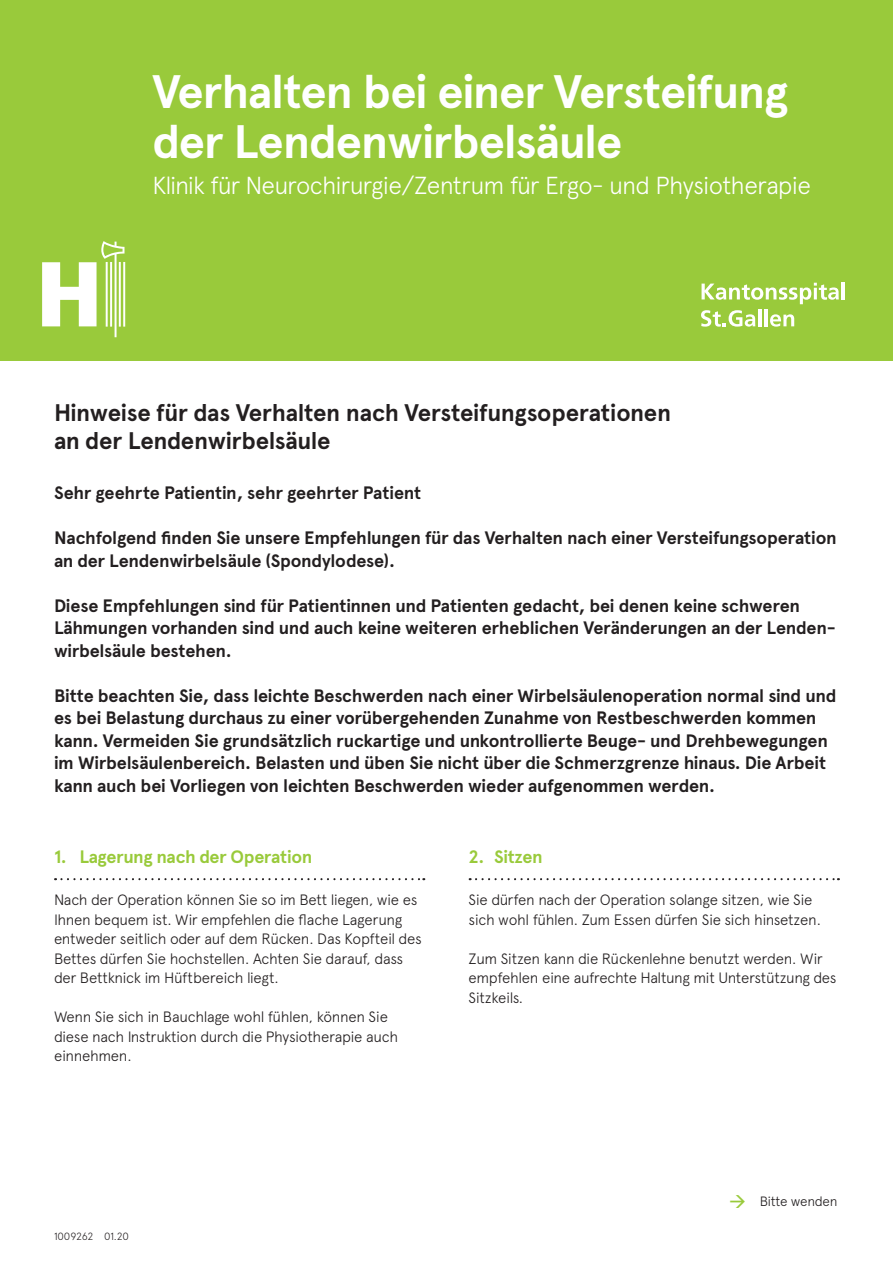
<style>
.page{position:relative;width:893px;height:1263px;background:#fff}
.page>*{position:absolute;margin:0;border:0;box-sizing:border-box;transform-origin:0 0}
.t1{font:700 46.95px/49.9px "Apercu";letter-spacing:-.025em;color:#fff}
.t2{font:300 24.6px "Apercu";letter-spacing:-.04em;color:#fff}
.t3{font:700 24px/27.8px "Apercu";letter-spacing:-.015em;color:#231f20}
.t4{font:700 18px/22.5px "Apercu";letter-spacing:-.015em;color:#231f20}
.t5{font:700 18px "Apercu";letter-spacing:-.02em;color:#99ca3b}
.t6{font:300 15px/19.5px "Apercu";letter-spacing:-.025em;color:#231f20}
.t7{font:300 13.5px "Apercu";letter-spacing:-.02em;color:#231f20}
.t8{font:300 10.5px "Apercu";letter-spacing:-.015em;color:#231f20}
.s1{color:#99ca3b}
</style>
<div class="page">
<div style="left:0;top:0;width:893px;height:360px;background:#99ca3b"></div>
<svg style="left:55px;top:878px;width:369px;height:2px"></svg>
<svg style="left:42px;top:241px;width:83px;height:96px"></svg>
<svg style="left:701px;top:283px;width:138px;height:21px"></svg>
<hr style="left:842px;top:282px;width:3px;height:17px;background:#fff">
<svg style="left:701px;top:310px;width:54px;height:17px"></svg>
<hr style="left:758px;top:309px;width:3px;height:17px;background:#fff">
<hr style="left:765px;top:309px;width:3px;height:17px;background:#fff">
<svg style="left:770px;top:314px;width:24px;height:13px"></svg>
<svg style="left:470px;top:878px;width:369px;height:2px"></svg>
<h1 class="t1" style="left:152px;top:67px;width:638px">Verhalten bei einer Versteifung der Lendenwirbelsäule</h1>
<h2 class="t2" style="left:152px;top:170px;width:660px">Klinik für Neurochirurgie/Zentrum für Ergo- und Physiotherapie</h2>
<h3 class="t3" style="left:54px;top:399px;width:619px">Hinweise für das Verhalten nach Versteifungsoperationen an der Lendenwirbelsäule</h3>
<p class="t4" style="left:54px;top:481px;width:369px">Sehr geehrte Patientin, sehr geehrter Patient</p>
<p class="t4" style="left:54px;top:526px;width:784px">Nachfolgend finden Sie unsere Empfehlungen für das Verhalten nach einer Versteifungsoperation an der Lendenwirbelsäule (Spondylodese).</p>
<p class="t4" style="left:54px;top:594px;width:783px">Diese Empfehlungen sind für Patientinnen und Patienten gedacht, bei denen keine schweren<br>Lähmungen vorhanden sind und auch keine weiteren erheblichen Veränderungen an der Lenden&shy;wirbelsäule bestehen.</p>
<p class="t4" style="left:54px;top:684px;width:784px">Bitte beachten Sie, dass leichte Beschwerden nach einer Wirbelsäulenoperation normal sind und es bei Belastung durchaus zu einer vorübergehenden Zunahme von Restbeschwerden kommen kann. Vermeiden Sie grundsätzlich ruckartige und unkontrollierte Beuge- und Drehbewegungen im Wirbelsäulenbereich. Belasten und üben Sie nicht über die Schmerzgrenze hinaus. Die Arbeit kann auch bei Vorliegen von leichten Beschwerden wieder aufgenommen werden.</p>
<p class="t5" style="left:54px;top:846px;width:260px">1. Lagerung nach der Operation</p>
<p class="t6" style="left:54px;top:890px;width:369px">Nach der Operation können Sie so im Bett liegen, wie es Ihnen bequem ist. Wir empfehlen die flache Lagerung entweder seitlich oder auf dem Rücken. Das Kopfteil des Bettes dürfen Sie hochstellen. Achten Sie darauf, dass der Bettknick im Hüftbereich liegt.</p>
<p class="t6" style="left:54px;top:1007px;width:346px">Wenn Sie sich in Bauchlage wohl fühlen, können Sie diese nach Instruktion durch die Physiotherapie auch einnehmen.</p>
<p class="t5" style="left:469px;top:846px;width:75px">2. Sitzen</p>
<p class="t6" style="left:469px;top:890px;width:354px">Sie dürfen nach der Operation solange sitzen, wie Sie sich wohl fühlen. Zum Essen dürfen Sie sich hinsetzen.</p>
<p class="t6" style="left:469px;top:948px;width:370px">Zum Sitzen kann die Rückenlehne benutzt werden. Wir empfehlen eine aufrechte Haltung mit Unterstützung des<br>Sitzkeils.</p>
<p class="t8" style="left:54px;top:1229px;width:76px">1009262 01.20</p>
<p class="t7" style="left:729px;top:1193px;width:110px"><span class="s1">→</span> Bitte wenden</p>
</div>
